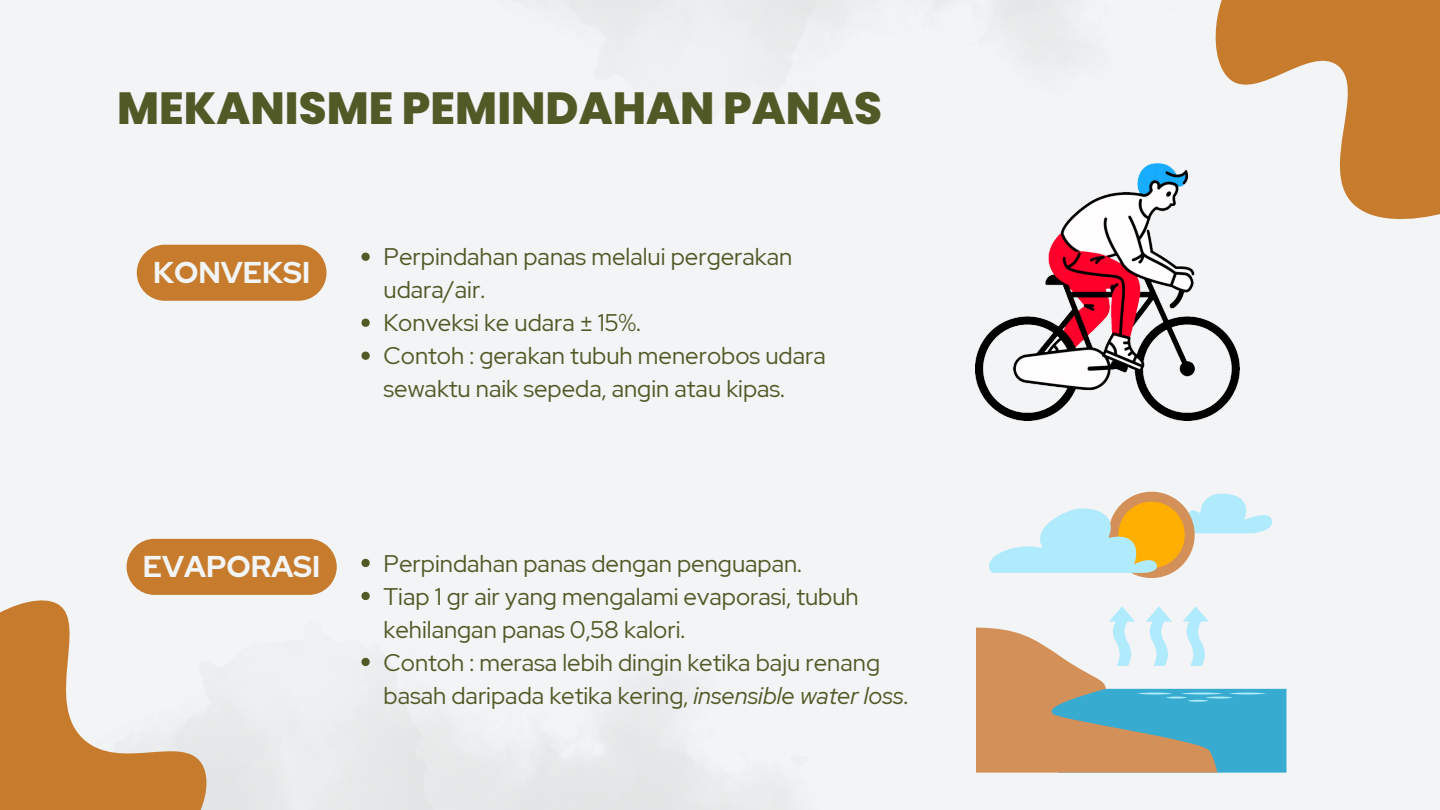
<style>
.page{position:relative;width:1440px;height:810px;background:#f2f4f5}
.page>*{position:absolute;margin:0;border:0;box-sizing:border-box;transform-origin:0 0}
.t1{font:800 45px "Poppins";color:#515926}
.t2{font:700 30px "Red Hat Display";color:#f2f4f5}
.t3{font:24px/33px "Red Hat Display";color:#515926}
.s1{font-style:italic}
</style>
<div class="page">
<svg style="left:0;top:549px;width:231px;height:261px"></svg>
<svg style="left:1215px;top:0;width:225px;height:220px;fill:#c67c2c"></svg>
<img style="left:976px;top:161px;width:263px;height:260px">
<svg style="left:989px;top:491px;width:284px;height:87px"></svg>
<svg style="left:976px;top:606px;width:310px;height:167px"></svg>
<svg style="left:361px;top:253px;width:9px;height:8px"></svg>
<svg style="left:361px;top:319px;width:9px;height:8px"></svg>
<svg style="left:361px;top:352px;width:9px;height:8px"></svg>
<div style="left:137px;top:245px;width:190px;height:56px;background:#c67c2c;border-radius:28px"></div>
<div style="left:127px;top:539px;width:210px;height:56px;background:#c67c2c;border-radius:28px"></div>
<svg style="left:361px;top:559px;width:9px;height:8px"></svg>
<svg style="left:361px;top:592px;width:9px;height:8px"></svg>
<svg style="left:361px;top:658px;width:9px;height:8px"></svg>
<p class="t1" style="left:117px;top:77px;width:766px">MEKANISME PEMINDAHAN PANAS</p>
<p class="t2" style="left:153px;top:252px;width:159px">KONVEKSI</p>
<p class="t3" style="left:384px;top:240px;width:410px">Perpindahan panas melalui pergerakan udara/air.</p>
<h1 class="t3" style="left:384px;top:306px;width:259px">Konveksi ke udara ± 15%.</h1>
<p class="t3" style="left:384px;top:339px;width:444px">Contoh : gerakan tubuh menerobos udara sewaktu naik sepeda, angin atau kipas.</p>
<p class="t2" style="left:143px;top:546px;width:179px">EVAPORASI</p>
<h2 class="t3" style="left:384px;top:547px;width:420px">Perpindahan panas dengan penguapan.</h2>
<p class="t3" style="left:384px;top:580px;width:477px">Tiap 1 gr air yang mengalami evaporasi, tubuh kehilangan panas 0,58 kalori.</p>
<h2 class="t3" style="left:384px;top:646px;width:526px">Contoh : merasa lebih dingin ketika baju renang basah daripada ketika kering, <span class="s1">insensible water loss</span>.</h2>
</div>
